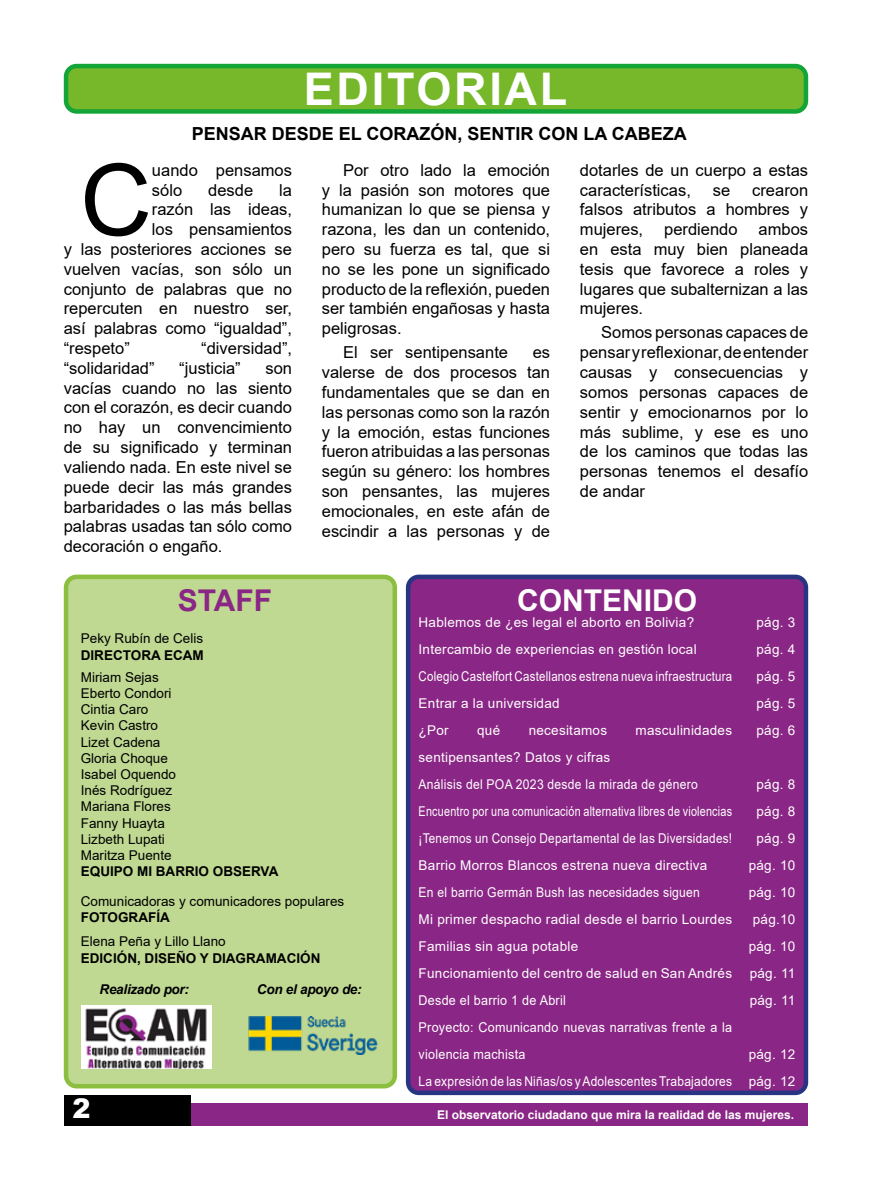
<style>
.page{position:relative;width:872px;height:1191px;background:#fff}
.page>*{position:absolute;margin:0;border:0;box-sizing:border-box;transform-origin:0 0}
.t1{font:99.45px "Arial";color:#000}
.t2{font:700 45px "Arial";letter-spacing:.06em;color:#fff}
.t3{font:700 30px "Arial";color:#fff}
.t4{font:700 30px "Arial";color:#8a2685}
.t5{font:900 27px "Arial";color:#fff}
.t6{font:700 18px "Arial";color:#000}
.t7{font:16.5px/19.8px "Arial";color:#000;text-align:justify}
.t8{font:13.5px/27px "Arial";letter-spacing:.02em;color:#fff}
.t9{font:13.5px/16.2px "Arial";color:#000}
.t10{font:700 13.5px "Arial";color:#000}
.t11{font:italic 700 13.5px "Arial";letter-spacing:-.02em;color:#000}
.t12{font:700 12px "Arial";color:#fff}
</style>
<div class="page">
<div style="left:66px;top:577px;width:329px;height:509px;background:#c0d992;border-radius:11px"></div>
<div style="left:64px;top:574px;width:333px;height:514px;border:4px solid #8cbf3f;border-radius:11px"></div>
<div style="left:66px;top:66px;width:740px;height:45px;background:#76b82a;border-radius:11px"></div>
<div style="left:64px;top:64px;width:744px;height:50px;border:4px solid #13a538;border-radius:11px"></div>
<div style="left:189px;top:1103px;width:619px;height:22px;background:#8a2685"></div>
<div style="left:64px;top:1095px;width:126px;height:30px;background:#000"></div>
<div style="left:408px;top:577px;width:398px;height:515px;background:#8a2685;border-radius:11px"></div>
<div style="left:406px;top:574px;width:402px;height:521px;border:4px solid #283583;border-radius:11px"></div>
<img style="left:81px;top:1005px;width:130px;height:63px">
<img style="left:248px;top:1016px;width:130px;height:38px">
<h2 class="t2" style="left:304px;top:58px;width:265px">EDITORIAL</h2>
<p class="t6" style="left:192px;top:121px;width:497px">PENSAR DESDE EL CORAZÓN, SENTIR CON LA CABEZA</p>
<h1 class="t1" style="left:80px;top:132px;width:73px">C</h1>
<p class="t7" style="left:152px;top:160px;width:142px">uando pensamos sólo</p>
<p class="t7" style="left:208px;top:180px;width:46px">desde</p>
<p class="t7" style="left:279px;top:180px;width:14px">la</p>
<p class="t7" style="left:152px;top:200px;width:142px">razón las ideas,</p>
<p class="t7" style="left:152px;top:219px;width:142px">los pensamientos</p>
<p class="t7" style="left:64px;top:239px;width:230px">y las posteriores acciones se</p>
<p class="t7" style="left:64px;top:259px;width:230px">vuelven vacías, son sólo un</p>
<p class="t7" style="left:64px;top:279px;width:230px">conjunto de palabras que no</p>
<p class="t7" style="left:64px;top:299px;width:230px">repercuten en nuestro ser,</p>
<p class="t7" style="left:64px;top:318px;width:230px">así palabras como “igualdad”,</p>
<p class="t7" style="left:64px;top:338px;width:68px">“respeto”</p>
<p class="t7" style="left:201px;top:338px;width:92px">“diversidad”,</p>
<p class="t7" style="left:64px;top:358px;width:92px">“solidaridad”</p>
<p class="t7" style="left:179px;top:358px;width:63px">“justicia”</p>
<p class="t7" style="left:64px;top:358px;width:230px;text-indent:202px">son vacías cuando no las siento con el corazón, es decir cuando no hay un convencimiento de su significado y terminan valiendo nada. En este nivel se puede decir las más grandes barbaridades o las más bellas palabras usadas tan sólo como decoración o engaño.</p>
<p class="t7" style="left:322px;top:160px;width:230px;text-indent:21px">Por otro lado la emoción y la pasión son motores que humanizan lo que se piensa y razona, les dan un contenido, pero su fuerza es tal, que si no se les pone un significado producto de la reflexión, pueden ser también engañosas y hasta peligrosas.</p>
<p class="t7" style="left:343px;top:342px;width:166px">El ser sentipensante</p>
<p class="t7" style="left:322px;top:342px;width:230px;text-indent:211px">es valerse de dos procesos tan fundamentales que se dan en las personas como son la razón y la emoción, estas funciones fueron atribuidas a las personas según su género: los hombres son pensantes, las mujeres emocionales, en este afán de escindir a las personas y de</p>
<p class="t7" style="left:580px;top:160px;width:230px">dotarles de un cuerpo a estas características,</p>
<p class="t7" style="left:580px;top:180px;width:230px;text-indent:172px">crearon falsos atributos a hombres y mujeres,</p>
<p class="t7" style="left:713px;top:180px;width:19px">se</p>
<p class="t7" style="left:580px;top:219px;width:230px;text-indent:179px">ambos en esta muy bien planeada tesis que favorece a roles y lugares que subalternizan a las mujeres.</p>
<p class="t7" style="left:580px;top:323px;width:230px;text-indent:21px">Somos personas capaces de pensar y reflexionar, de entender causas y consecuencias y somos personas capaces de sentir y emocionarnos por lo más sublime, y ese es uno de los caminos que todas las personas tenemos el desafío de andar</p>
<p class="t7" style="left:664px;top:219px;width:75px">perdiendo</p>
<h3 class="t4" style="left:178px;top:579px;width:96px">STAFF</h3>
<h3 class="t3" style="left:517px;top:579px;width:181px">CONTENIDO</h3>
<p class="t9" style="left:81px;top:630px;width:124px">Peky Rubín de Celis</p>
<p class="t10" style="left:81px;top:645px;width:125px">DIRECTORA ECAM</p>
<p class="t9" style="left:81px;top:669px;width:97px">Miriam Sejas<br>Eberto Condori<br>Cintia Caro<br>Kevin Castro<br>Lizet Cadena<br>Gloria Choque<br>Isabel Oquendo<br>Inés Rodríguez<br>Mariana Flores<br>Fanny Huayta<br>Lizbeth Lupati<br>Maritza Puente</p>
<p class="t10" style="left:81px;top:862px;width:199px">EQUIPO MI BARRIO OBSERVA</p>
<p class="t9" style="left:81px;top:893px;width:265px">Comunicadoras y comunicadores populares</p>
<p class="t10" style="left:81px;top:908px;width:90px">FOTOGRAFÍA</p>
<p class="t9" style="left:81px;top:933px;width:146px">Elena Peña y Lillo Llano</p>
<p class="t10" style="left:81px;top:948px;width:241px">EDICIÓN, DISEÑO Y DIAGRAMACIÓN</p>
<p class="t11" style="left:100px;top:980px;width:91px">Realizado por:</p>
<p class="t11" style="left:257px;top:980px;width:106px">Con el apoyo de:</p>
<p class="t8" style="left:418px;top:608px;width:315px">Hablemos de ¿es legal el aborto en Bolivia?<br>Intercambio de experiencias en gestión local Colegio Castelfort Castellanos estrena nueva infraestructura Entrar a la universidad<br>¿Por</p>
<p class="t8" style="left:477px;top:716px;width:25px">qué</p>
<p class="t8" style="left:528px;top:716px;width:80px">necesitamos</p>
<p class="t8" style="left:635px;top:716px;width:98px">masculinidades</p>
<p class="t8" style="left:418px;top:743px;width:315px">sentipensantes? Datos y cifras<br>Análisis del POA 2023 desde la mirada de género Encuentro por una comunicación alternativa libres de violencias ¡Tenemos un Consejo Departamental de las Diversidades!<br>Barrio Morros Blancos estrena nueva directiva<br>En el barrio Germán Bush las necesidades siguen<br>Mi primer despacho radial desde el barrio Lourdes Familias sin agua potable<br>Funcionamiento del centro de salud en San Andrés Desde el barrio 1 de Abril<br>Proyecto: Comunicando nuevas narrativas frente a la violencia machista<br>La expresión de las Niñas/os y Adolescentes Trabajadores</p>
<p class="t8" style="left:756px;top:608px;width:40px;text-align:justify">pág. 3 pág. 4 pág. 5 pág. 5 pág. 6</p>
<p class="t8" style="left:748px;top:770px;width:48px;text-align:center">pág. 8 pág. 8 pág. 9 pág. 10 pág. 10 pág.10 pág. 10 pág. 11 pág. 11</p>
<p class="t8" style="left:748px;top:1040px;width:48px">pág. 12 pág. 12</p>
<h3 class="t5" style="left:72px;top:1089px;width:20px">2</h3>
<p class="t12" style="left:437px;top:1106px;width:358px">El observatorio ciudadano que mira la realidad de las mujeres.</p>
</div>
